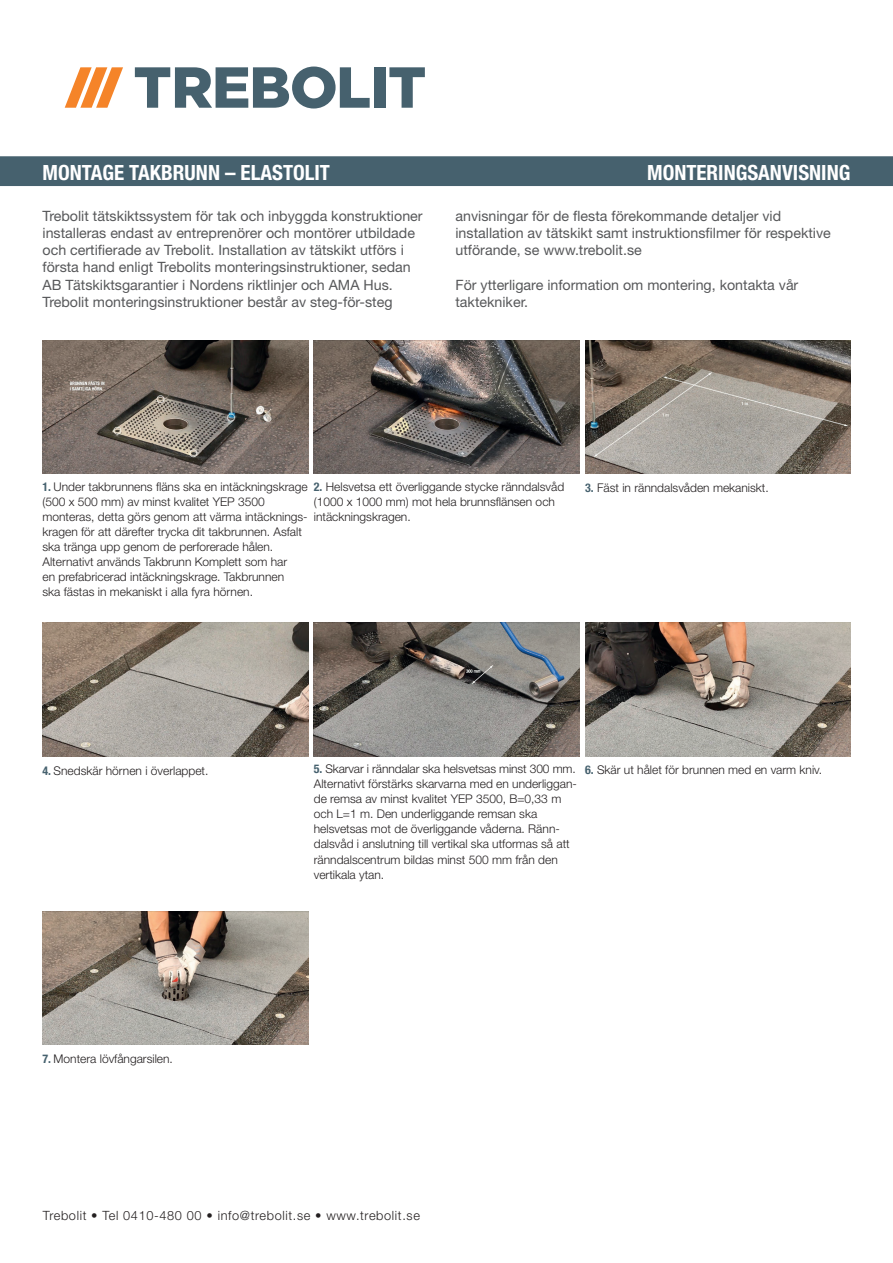
<style>
.page{position:relative;width:893px;height:1263px;background:#fff}
.page>*{position:absolute;margin:0;border:0;box-sizing:border-box;transform-origin:0 0}
.t1{font:700 condensed 21px "Helvetica Neue LT Std";color:#fff}
.t2{font:14.25px/17.2px "Helvetica Neue LT Std";color:#57585a}
.t3{font:300 12.75px "Helvetica Neue LT Std";letter-spacing:.05em;color:#231f20}
.t4{font:300 12px/15.1px "Helvetica Neue LT Std";color:#231f20}
.s1{font-weight:700;font-stretch:condensed;color:#46616e}
</style>
<div class="page">
<div style="left:0;top:156px;width:893px;height:30px;background:#46616e"></div>
<img style="left:43px;top:340px;width:265px;height:134px">
<img style="left:43px;top:622px;width:265px;height:134px">
<img style="left:43px;top:911px;width:265px;height:134px">
<img style="left:314px;top:340px;width:266px;height:134px">
<img style="left:314px;top:622px;width:266px;height:134px">
<img style="left:585px;top:340px;width:265px;height:134px">
<img style="left:585px;top:622px;width:265px;height:134px">
<div style="left:374px;top:67px;width:11px;height:41px;background:#46616e"></div>
<svg style="left:65px;top:67px;width:58px;height:41px"></svg>
<svg style="left:389px;top:67px;width:36px;height:41px"></svg>
<svg style="left:135px;top:67px;width:235px;height:42px"></svg>
<h1 class="t1" style="left:43px;top:160px;width:289px">MONTAGE TAKBRUNN – ELASTOLIT</h1>
<h1 class="t1" style="left:647px;top:160px;width:205px">MONTERINGSANVISNING</h1>
<p class="t2" style="left:43px;top:207px;width:382px">Trebolit tätskiktssystem för tak och inbyggda konstruktioner installeras endast av entreprenörer och montörer utbildade och certifierade av Trebolit. Installation av tätskikt utförs i första hand enligt Trebolits monteringsinstruktioner, sedan AB Tätskiktsgarantier i Nordens riktlinjer och AMA Hus.<br>Trebolit monteringsinstruktioner består av steg-för-steg</p>
<p class="t2" style="left:455px;top:207px;width:377px">anvisningar för de flesta förekommande detaljer vid installation av tätskikt samt instruktionsfilmer för respektive utförande, se www.trebolit.se</p>
<p class="t2" style="left:455px;top:276px;width:344px">För ytterligare information om montering, kontakta vår taktekniker.</p>
<p class="t4" style="left:314px;top:478px;width:252px"><span class="s1">2.</span> Helsvetsa ett överliggande stycke ränndalsvåd (1000 x 1000 mm) mot hela brunnsflänsen och intäckningskragen.</p>
<p class="t4" style="left:43px;top:478px;width:267px"><span class="s1">1.</span> Under takbrunnens fläns ska en intäckningskrage (500 x 500 mm) av minst kvalitet YEP 3500 monteras, detta görs genom att värma intäcknings&shy;kragen för att därefter trycka dit takbrunnen. Asfalt ska tränga upp genom de perforerade hålen.<br>Alternativt används Takbrunn Komplett som har<br>en prefabricerad intäckningskrage. Takbrunnen<br>ska fästas in mekaniskt i alla fyra hörnen.</p>
<p class="t4" style="left:585px;top:480px;width:185px"><span class="s1">3.</span> Fäst in ränndalsvåden mekaniskt.</p>
<p class="t4" style="left:43px;top:762px;width:168px"><span class="s1">4.</span> Snedskär hörnen i överlappet.</p>
<p class="t4" style="left:314px;top:761px;width:265px"><span class="s1">5.</span> Skarvar i ränndalar ska helsvetsas minst 300 mm.<br>Alternativt förstärks skarvarna med en underliggan&shy;de remsa av minst kvalitet YEP 3500, B=0,33 m och L=1 m. Den underliggande remsan ska helsvetsas mot de överliggande våderna. Ränn&shy;dalsvåd i anslutning till vertikal ska utformas så att ränndalscentrum bildas minst 500 mm från den vertikala ytan.</p>
<p class="t4" style="left:585px;top:762px;width:239px"><span class="s1">6.</span> Skär ut hålet för brunnen med en varm kniv.</p>
<p class="t4" style="left:43px;top:1051px;width:132px"><span class="s1">7.</span> Montera lövfångarsilen.</p>
<p class="t3" style="left:43px;top:1207px;width:379px">Trebolit • Tel 0410-480 00 • info@trebolit.se • www.trebolit.se</p>
</div>
